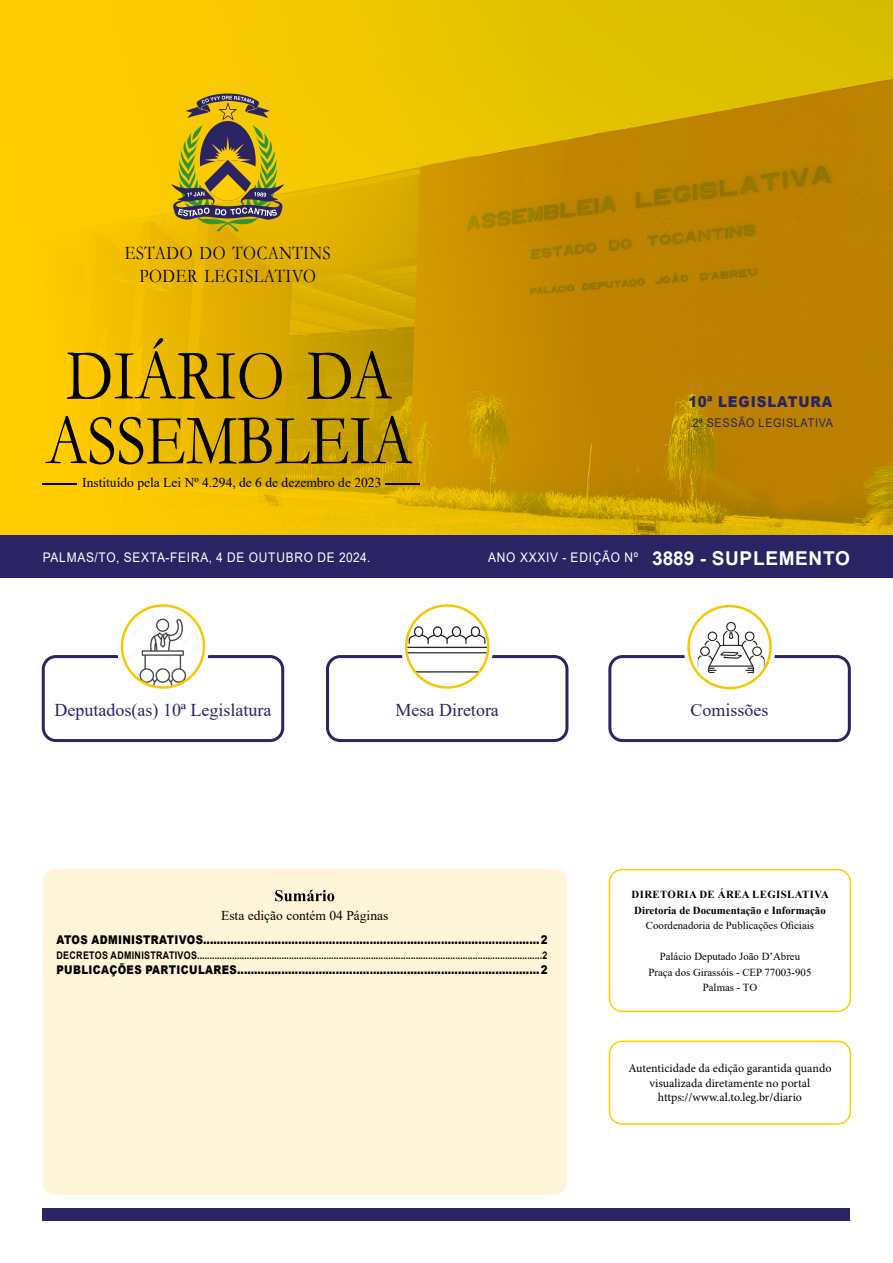
<style>
.page{position:relative;width:893px;height:1263px;background:#fff}
.page>*{position:absolute;margin:0;border:0;box-sizing:border-box;transform-origin:0 0}
.t1{font:72.15px/64.8px "Garamond";color:#000;scale:.85 1}
.t2{font:19.35px/23.7px "Garamond";letter-spacing:.035em;color:#000;text-align:center;scale:.85 1}
.t3{font:700 19.05px "Arial";letter-spacing:.035em;color:#fff}
.t4{font:18px "Times New Roman";color:#2b2464}
.t5{font:900 15px "Arial";letter-spacing:.065em;color:#2b2464;scale:.9 1}
.t6{font:13.5px "Times New Roman";color:#000}
.t7{font:13.2px "Arial";letter-spacing:.065em;color:#fff;scale:.9 1}
.t8{font:900 12px "Arial";letter-spacing:.035em;color:#000;scale:.85 1}
.t9{font:12px/14.4px "Minion Pro";color:#000;text-align:center}
.t10{font:12px "Arial";letter-spacing:.065em;color:#2b2464;scale:.9 1}
.t11{font:10.8px/15.5px "Times New Roman";color:#000;text-align:center}
.t12{font:700 10.8px/15.5px "Times New Roman";color:#000}
.t13{font:700 10.5px "Arial";letter-spacing:.035em;color:#000;scale:.85 1}
</style>
<div class="page">
<img style="left:0;top:0;width:893px;height:536px">
<div style="left:0;top:536px;width:893px;height:42px;background:#2b2464"></div>
<div style="left:43px;top:1208px;width:807px;height:12px;background:#2b2464"></div>
<svg style="left:171px;top:93px;width:113px;height:138px;background:#a99428"></svg>
<div style="left:42px;top:655px;width:242px;height:87px;border:3px solid #2b2464;border-radius:13px"></div>
<svg style="left:117px;top:601px;width:92px;height:92px"></svg>
<img style="left:122px;top:605px;width:82px;height:82px;border-radius:41px">
<div style="left:121px;top:604px;width:84px;height:85px;border:2px solid #f9c600;border-radius:50%"></div>
<div style="left:326px;top:655px;width:242px;height:87px;border:3px solid #2b2464;border-radius:13px"></div>
<div style="left:401px;top:601px;width:92px;height:92px;background:#fff;border-radius:50%"></div>
<img style="left:406px;top:605px;width:82px;height:81px">
<div style="left:405px;top:604px;width:84px;height:85px;border:2px solid #f9c600;border-radius:50%"></div>
<div style="left:608px;top:655px;width:243px;height:87px;border:3px solid #2b2464;border-radius:13px"></div>
<svg style="left:684px;top:601px;width:92px;height:92px"></svg>
<svg style="left:689px;top:606px;width:82px;height:82px"></svg>
<img style="left:698px;top:608px;width:66px;height:66px">
<div style="left:687px;top:605px;width:85px;height:84px;border:2px solid #f9c600;border-radius:50%"></div>
<div style="left:43px;top:868px;width:524px;height:327px;background:#fff5d8;border-radius:13px"></div>
<svg style="left:275px;top:890px;width:59px;height:11px"></svg>
<div style="left:609px;top:869px;width:242px;height:143px;border:2px solid #fc0;border-radius:13px"></div>
<div style="left:609px;top:1040px;width:242px;height:85px;border:2px solid #fc0;border-radius:13px"></div>
<hr style="left:386px;top:483px;width:34px;height:1px;background:#000">
<hr style="left:43px;top:483px;width:34px;height:1px;background:#000">
<h2 class="t2" style="left:125px;top:240px;width:244px">ESTADO DO TOCANTINS<br>PODER LEGISLATIVO</h2>
<h1 class="t1" style="left:46px;top:341px;width:433px">DIÁRIO DA<br>ASSEMBLEIA</h1>
<p class="t6" style="left:82px;top:473px;width:301px">Instituído pela Lei Nº 4.294, de 6 de dezembro de 2023</p>
<p class="t5" style="left:688px;top:391px;width:161px">10ª LEGISLATURA</p>
<p class="t10" style="left:693px;top:414px;width:157px">2ª SESSÃO LEGISLATIVA</p>
<p class="t7" style="left:43px;top:549px;width:366px">PALMAS/TO, SEXTA-FEIRA, 4 DE OUTUBRO DE 2024.</p>
<p class="t7" style="left:488px;top:549px;width:168px">ANO XXXIV - EDIÇÃO Nº</p>
<h3 class="t3" style="left:652px;top:544px;width:199px">3889 - SUPLEMENTO</h3>
<h3 class="t4" style="left:55px;top:697px;width:218px">Deputados(as) 10ª Legislatura</h3>
<h3 class="t4" style="left:395px;top:697px;width:105px">Mesa Diretora</h3>
<h3 class="t4" style="left:691px;top:697px;width:80px">Comissões</h3>
<p class="t6" style="left:221px;top:906px;width:169px">Esta edição contém 04 Páginas</p>
<p class="t8" style="left:57px;top:931px;width:579px">ATOS ADMINISTRATIVOS...................................................................................................2</p>
<p class="t13" style="left:56px;top:948px;width:579px">DECRETOS ADMINISTRATIVOS...........................................................................................................................................2</p>
<p class="t8" style="left:57px;top:961px;width:579px">PUBLICAÇÕES PARTICULARES.........................................................................................2</p>
<p class="t12" style="left:632px;top:886px;width:199px">DIRETORIA DE ÁREA LEGISLATIVA<br>Diretoria de Documentação e Informação</p>
<p class="t11" style="left:646px;top:917px;width:170px">Coordenadoria de Publicações Oficiais</p>
<p class="t11" style="left:648px;top:948px;width:164px">Palácio Deputado João D’Abreu<br>Praça dos Girassóis - CEP 77003-905<br>Palmas - TO</p>
<p class="t9" style="left:628px;top:1061px;width:204px">Autenticidade da edição garantida quando visualizada diretamente no portal https://www.al.to.leg.br/diario</p>
</div>
